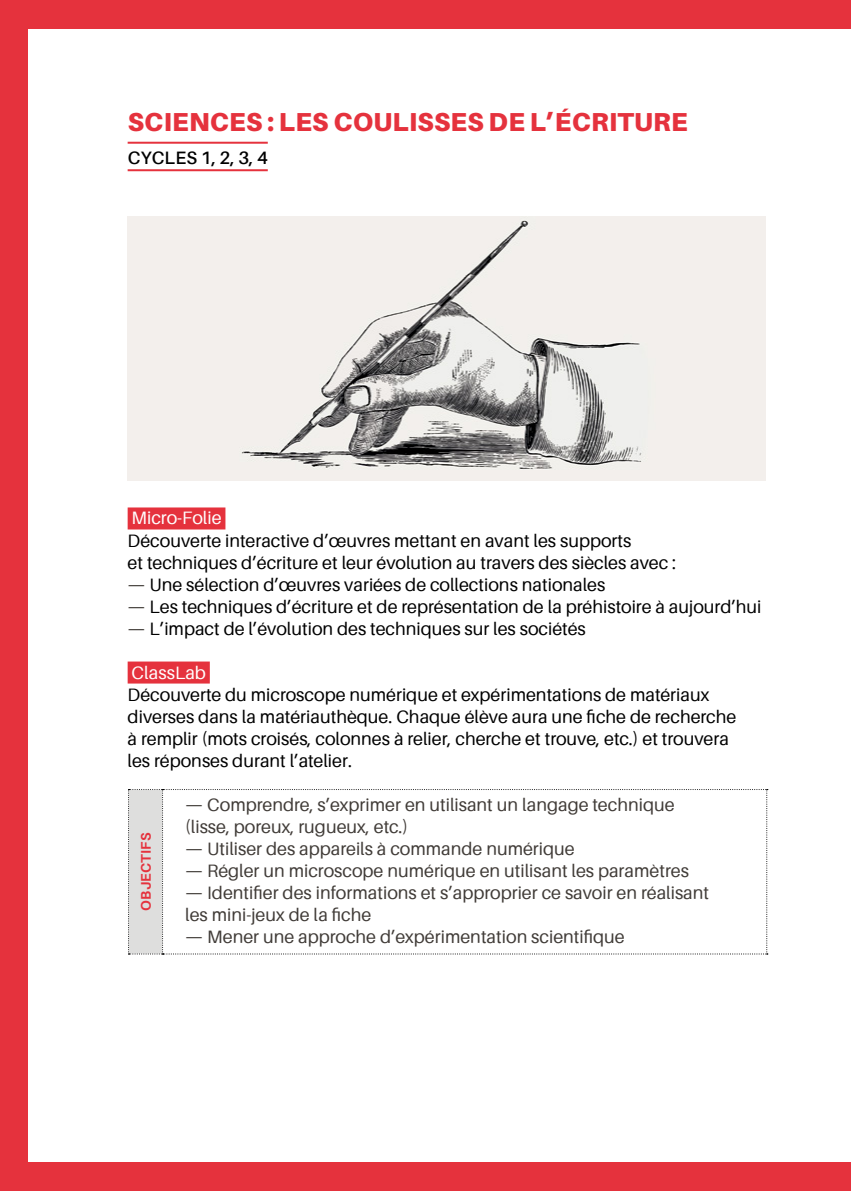
<style>
.page{position:relative;width:851px;height:1191px;background:#fff}
.page>*{position:absolute;margin:0;border:0;box-sizing:border-box;transform-origin:0 0}
.t1{font:900 26px "Aileron";letter-spacing:.01em;color:#e5323d}
.t2{font:18px/22px "Aileron";color:#000}
.t3{font:18px/22px "Aileron";color:#413c38}
.t4{font:18px "Aileron";color:#fff}
.t5{font:600 18px "Aileron";letter-spacing:.01em;color:#000}
.t6{font:700 14px "Aileron";letter-spacing:.01em;color:#e5323d}
.s1{color:#413c38}
</style>
<div class="page">
<div style="left:0;top:0;width:28px;height:1191px;background:#e5323d"></div>
<div style="left:0;top:0;width:850px;height:28px;background:#e5323d"></div>
<div style="left:0;top:1162px;width:850px;height:29px;background:#e5323d"></div>
<div style="left:128px;top:507px;width:97px;height:22px;background:#e5323d"></div>
<div style="left:128px;top:661px;width:82px;height:22px;background:#e5323d"></div>
<hr style="left:128px;top:142px;width:140px;height:2px;background:#e5323d">
<hr style="left:128px;top:169px;width:140px;height:2px;background:#e5323d">
<svg style="left:128px;top:789px;width:639px;height:165px"></svg>
<img style="left:128px;top:216px;width:637px;height:264px">
<h1 class="t1" style="left:128px;top:106px;width:561px">SCIENCES : LES COULISSES DE L’ÉCRITURE</h1>
<p class="t5" style="left:128px;top:147px;width:142px">CYCLES 1, 2, 3, 4</p>
<p class="t4" style="left:131px;top:508px;width:91px">Micro-Folie</p>
<p class="t2" style="left:128px;top:529px;width:550px">Découverte interactive d’œuvres mettant en avant les supports<br>et techniques d’écriture et leur évolution au travers des siècles avec :</p>
<p class="t2" style="left:128px;top:573px;width:479px"><span class="s1">—</span> Une sélection d’œuvres variées de collections nationales</p>
<p class="t2" style="left:128px;top:595px;width:635px"><span class="s1">—</span> Les techniques d’écriture et de représentation de la préhistoire à aujourd’hui</p>
<p class="t2" style="left:128px;top:617px;width:459px"><span class="s1">—</span> L’impact de l’évolution des techniques sur les sociétés</p>
<p class="t4" style="left:131px;top:662px;width:76px">ClassLab</p>
<p class="t2" style="left:128px;top:683px;width:610px">Découverte du microscope numérique et expérimentations de matériaux diverses dans la matériauthèque. Chaque élève aura une fiche de recherche à remplir (mots croisés, colonnes à relier, cherche et trouve, etc.) et trouvera les réponses durant l’atelier.</p>
<p class="t6" style="left:138px;top:910px;width:79px;rotate:-90deg">OBJECTIFS</p>
<p class="t3" style="left:185px;top:793px;width:491px">— Comprendre, s’exprimer en utilisant un langage technique (lisse, poreux, rugueux, etc.)</p>
<p class="t3" style="left:185px;top:837px;width:391px">— Utiliser des appareils à commande numérique</p>
<p class="t3" style="left:185px;top:859px;width:505px">— Régler un microscope numérique en utilisant les paramètres</p>
<p class="t3" style="left:185px;top:881px;width:525px">— Identifier des informations et s’approprier ce savoir en réalisant les mini-jeux de la fiche</p>
<p class="t3" style="left:185px;top:925px;width:441px">— Mener une approche d’expérimentation scientifique</p>
</div>
